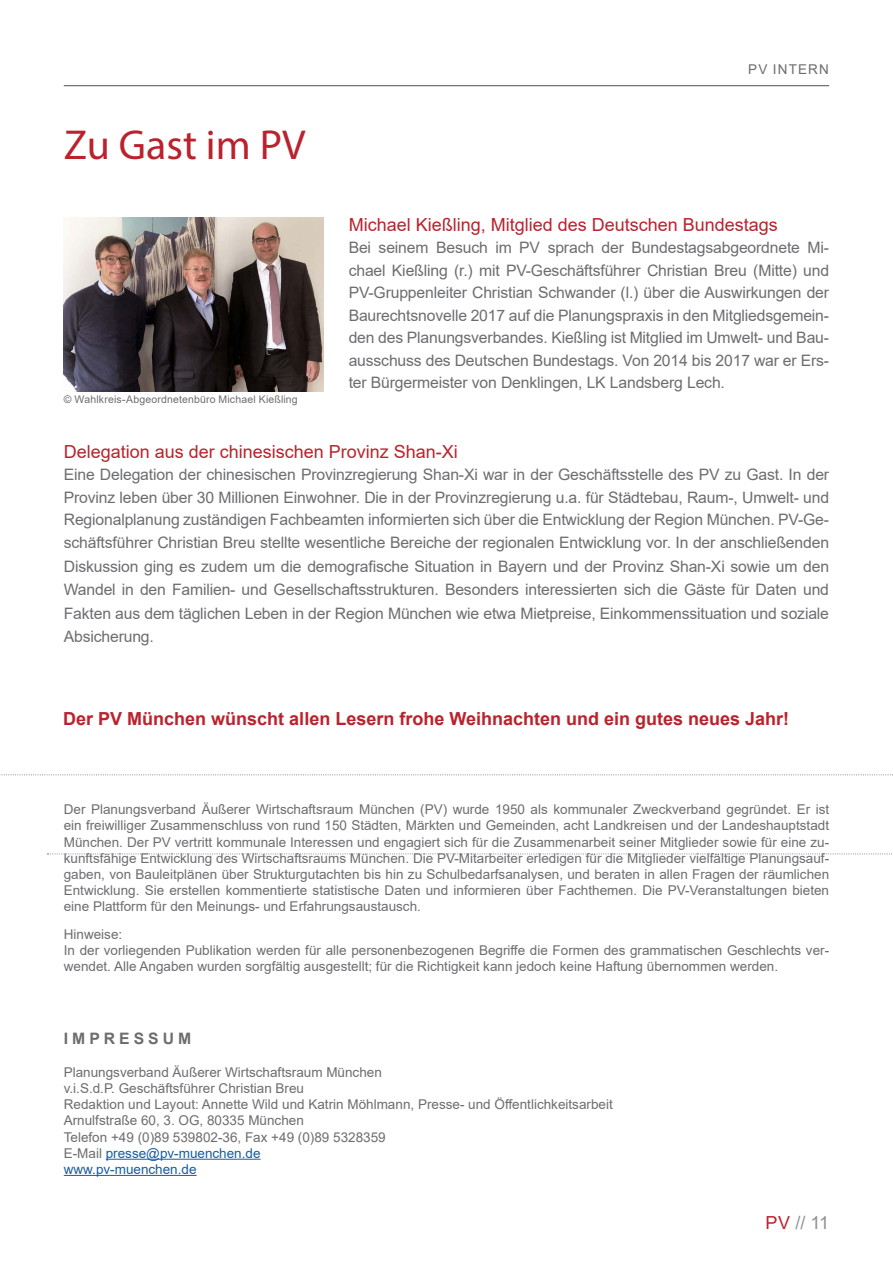
<style>
.page{position:relative;width:893px;height:1263px;background:#fff}
.page>*{position:absolute;margin:0;border:0;box-sizing:border-box;transform-origin:0 0}
.Überschrift1{font:42px "Myriad Pro";color:#ba222d}
.Sublines_im_Text{font:18px "Arial";color:#ba222d}
.Sublines_im_Text-2{font:700 18px "Arial";color:#ba222d}
.t1{font:18px "Arial";color:#8e9093}
.Lauftext_Broschüre{font:15.75px/23.1px "Arial";letter-spacing:-.01em;color:#6c6d70;text-align:justify}
.Lauftext_Broschüre-2{font:700 15.75px "Arial";color:#6c6d70}
.Unterschrift{font:13.5px/16.2px "Arial";color:#6c6d70;text-align:justify}
.Unterschrift-2{font:13.5px "Arial";color:#175d9e}
.Lauftext_Broschüre-3{font:13.5px "Arial";letter-spacing:.085em;color:#6c6d70}
.Unterschrift-3{font:10.5px "Arial";letter-spacing:.015em;color:#6c6d70}
.s1{color:#6c6d70}
.s2{color:#ba222d}
</style>
<div class="page">
<hr style="left:64px;top:85px;width:765px;height:1px;background:#6c6d70">
<hr style="left:106px;top:1159px;width:155px;height:1px;background:#175d9e">
<hr style="left:64px;top:1175px;width:133px;height:1px;background:#175d9e">
<svg style="left:0;top:774px;width:893px;height:1px"></svg>
<img style="left:64px;top:218px;width:259px;height:173px">
<svg style="left:47px;top:853px;width:845px;height:1px"></svg>
<p class="Überschrift1" style="left:64px;top:119px;width:243px">Zu Gast im PV</p>
<p class="Unterschrift-3" style="left:64px;top:392px;width:235px">© Wahlkreis-Abgeordnetenbüro Michael Kießling</p>
<p class="Lauftext_Broschüre-3" style="left:748px;top:60px;width:82px">PV INTERN</p>
<p class="Sublines_im_Text" style="left:349px;top:212px;width:431px">Michael Kießling, Mitglied des Deutschen Bundestags</p>
<p class="Lauftext_Broschüre" style="left:349px;top:236px;width:482px;line-height:22.5px">Bei seinem Besuch im PV sprach der Bundestagsabgeordnete Mi&shy;chael Kießling (r.) mit PV-Geschäftsführer Christian Breu (Mitte) und PV-Gruppenleiter Christian Schwander (l.) über die Auswirkungen der Baurechtsnovelle 2017 auf die Planungspraxis in den Mitgliedsgemein&shy;den des Planungsverbandes. Kießling ist Mitglied im Umwelt- und Bau&shy;ausschuss des Deutschen Bundestags. Von 2014 bis 2017 war er Ers&shy;ter Bürgermeister von Denklingen, LK Landsberg Lech.</p>
<p class="Sublines_im_Text" style="left:64px;top:439px;width:396px">Delegation aus der chinesischen Provinz Shan-Xi</p>
<p class="Lauftext_Broschüre" style="left:64px;top:463px;width:767px">Eine Delegation der chinesischen Provinzregierung Shan-Xi war in der Geschäftsstelle des PV zu Gast. In der Provinz leben über 30 Millionen Einwohner. Die in der Provinzregierung u.a. für Städtebau, Raum-, Umwelt- und Regionalplanung zuständigen Fachbeamten informierten sich über die Entwicklung der Region München. PV-Ge&shy;schäftsführer Christian Breu stellte wesentliche Bereiche der regionalen Entwicklung vor. In der anschließenden Diskussion ging es zudem um die demografische Situation in Bayern und der Provinz Shan-Xi sowie um den Wandel in den Familien- und Gesellschaftsstrukturen. Besonders interessierten sich die Gäste für Daten und Fakten aus dem täglichen Leben in der Region München wie etwa Mietpreise, Einkommenssituation und soziale Absicherung.</p>
<p class="Sublines_im_Text-2" style="left:63px;top:706px;width:727px">Der PV München wünscht allen Lesern frohe Weihnachten und ein gutes neues Jahr!</p>
<p class="Unterschrift" style="left:64px;top:801px;width:767px">Der Planungsverband Äußerer Wirtschaftsraum München (PV) wurde 1950 als kommunaler Zweckverband gegründet. Er ist ein freiwilliger Zusammenschluss von rund 150 Städten, Märkten und Gemeinden, acht Landkreisen und der Landeshauptstadt München. Der PV vertritt kommunale Interessen und engagiert sich für die Zusammenarbeit seiner Mitglieder sowie für eine zu&shy;kunftsfähige Entwicklung des Wirtschaftsraums München. Die PV-Mitarbeiter erledigen für die Mitglieder vielfältige Planungsauf&shy;gaben, von Bauleitplänen über Strukturgutachten bis hin zu Schulbedarfsanalysen, und beraten in allen Fragen der räumlichen Entwicklung. Sie erstellen kommentierte statistische Daten und informieren über Fachthemen. Die PV-Veranstaltungen bieten eine Plattform für den Meinungs- und Erfahrungsaustausch.</p>
<p class="Unterschrift" style="left:64px;top:925px;width:60px">Hinweise:</p>
<p class="Unterschrift" style="left:64px;top:942px;width:767px">In der vorliegenden Publikation werden für alle personenbezogenen Begriffe die Formen des grammatischen Geschlechts ver&shy;wendet. Alle Angaben wurden sorgfältig ausgestellt; für die Richtigkeit kann jedoch keine Haftung übernommen werden.</p>
<p class="Lauftext_Broschüre-2" style="left:64px;top:1028px;width:129px">I M P R E S S U M</p>
<p class="Unterschrift" style="left:64px;top:1064px;width:320px">Planungsverband Äußerer Wirtschaftsraum München</p>
<p class="Unterschrift" style="left:64px;top:1080px;width:242px">v.i.S.d.P. Geschäftsführer Christian Breu</p>
<p class="Unterschrift" style="left:64px;top:1096px;width:550px">Redaktion und Layout: Annette Wild und Katrin Möhlmann, Presse- und Öffentlichkeitsarbeit</p>
<p class="Unterschrift" style="left:64px;top:1112px;width:242px">Arnulfstraße 60, 3. OG, 80335 München</p>
<p class="Unterschrift" style="left:64px;top:1129px;width:323px">Telefon +49 (0)89 539802-36, Fax +49 (0)89 5328359</p>
<p class="Unterschrift-2" style="left:64px;top:1144px;width:198px"><span class="s1">E-Mail</span> presse@pv-muenchen.de</p>
<p class="Unterschrift-2" style="left:64px;top:1160px;width:134px">www.pv-muenchen.de</p>
<h2 class="t1" style="left:765px;top:1210px;width:65px"><span class="s2">PV</span> // 11</h2>
</div>
